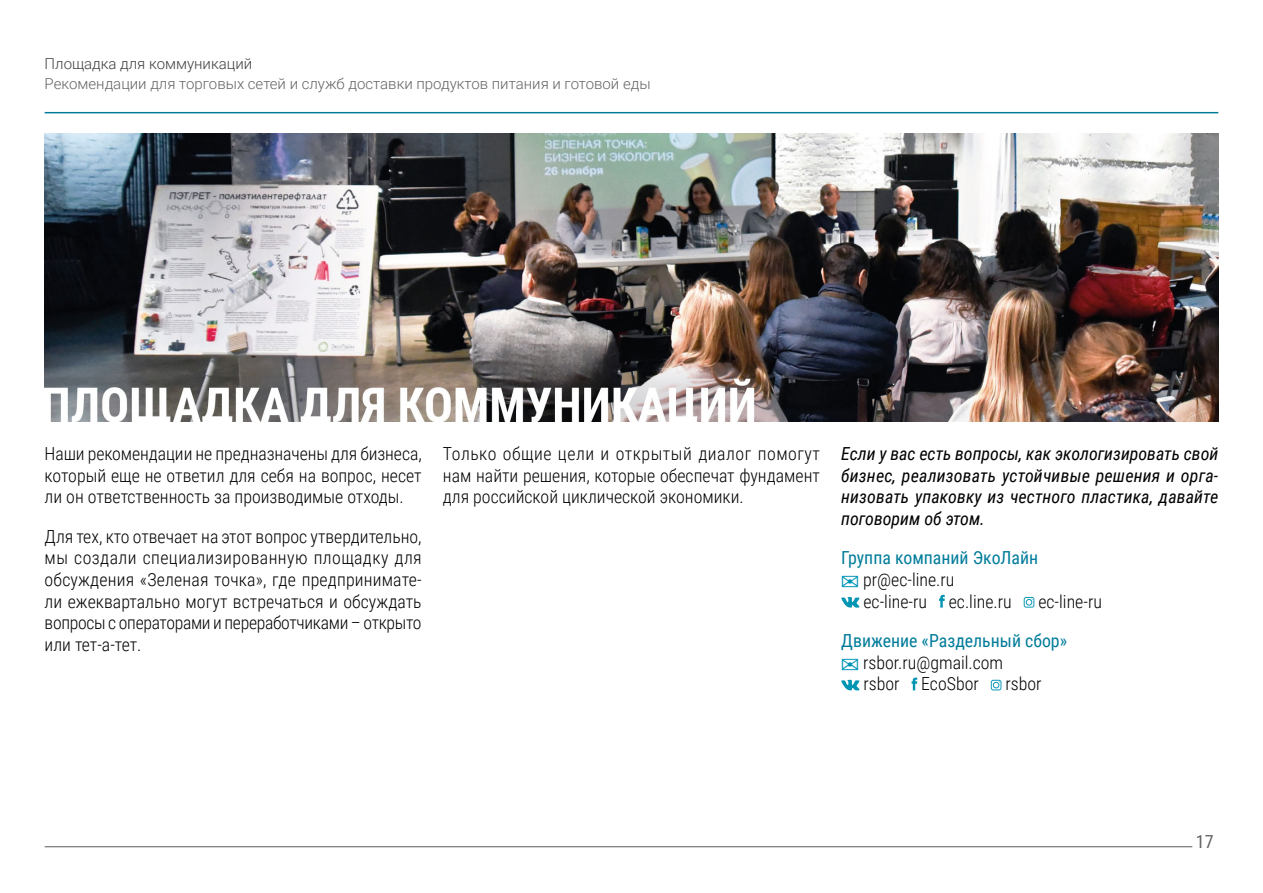
<style>
.page{position:relative;width:1263px;height:893px;background:#fff}
.page>*{position:absolute;margin:0;border:0;box-sizing:border-box;transform-origin:0 0}
.t1{font:300 18px/21.6px "Roboto Condensed";color:#000;text-align:justify}
.t2{font:italic 18px/21.6px "Roboto Condensed";letter-spacing:.005em;color:#000;text-align:justify}
.t3{font:18px/21.6px "Roboto Condensed";color:#007c9a}
.t4{font:18px "Roboto Condensed";color:#636466}
.t5{font:300 15px "Roboto";color:#636466}
.t6{font:300 15px "Roboto";color:#414042}
.s1{font-family:"Menlo";font-size:30px;color:#0094b7}
.s2{font-weight:300;color:#000}
.s3{font-family:"Menlo";font-weight:400;font-size:30px;color:#0094b7}
</style>
<div class="page">
<hr style="left:45px;top:112px;width:1173px;height:1px;background:#007c9a">
<hr style="left:45px;top:846px;width:1147px;height:1px;background:#636466">
<svg style="left:841px;top:597px;width:19px;height:11px"></svg>
<svg style="left:939px;top:595px;width:6px;height:13px"></svg>
<svg style="left:1024px;top:597px;width:10px;height:11px"></svg>
<svg style="left:841px;top:680px;width:19px;height:10px"></svg>
<svg style="left:911px;top:678px;width:6px;height:12px"></svg>
<svg style="left:991px;top:680px;width:10px;height:10px"></svg>
<img style="left:45px;top:134px;width:1174px;height:288px">
<p class="t6" style="left:45px;top:54px;width:209px">Площадка для коммуникаций</p>
<p class="t5" style="left:45px;top:73px;width:607px">Рекомендации для торговых сетей и служб доставки продуктов питания и готовой еды</p>
<p class="t1" style="left:45px;top:442px;width:379px">Наши рекомендации не предназначены для бизнеса, который еще не ответил для себя на вопрос, несет ли он ответственность за производимые отходы.</p>
<p class="t1" style="left:45px;top:525px;width:379px">Для тех, кто отвечает на этот вопрос утвердительно, мы создали специализированную площадку для обсуждения «Зеленая точка», где предпринимате&shy;ли ежеквартально могут встречаться и обсуждать вопросы с операторами и переработчиками – открыто или тет-а-тет.</p>
<p class="t1" style="left:443px;top:442px;width:379px">Только общие цели и открытый диалог помогут нам найти решения, которые обеспечат фундамент для российской циклической экономики.</p>
<p class="t2" style="left:841px;top:442px;width:379px">Если у вас есть вопросы, как экологизировать свой бизнес, реализовать устойчивые решения и орга&shy;низовать упаковку из честного пластика, давайте поговорим об этом.</p>
<p class="t3" style="left:841px;top:546px;width:198px">Группа компаний ЭкоЛайн <span class="s1">✉</span> <span class="s2">pr@ec-line.ru</span></p>
<p class="t1" style="left:863px;top:590px;width:150px">ec-line-ru ec.line.ru</p>
<p class="t1" style="left:1038px;top:590px;width:65px">ec-line-ru</p>
<p class="t3" style="left:841px;top:629px;width:227px">Движение «Раздельный сбор»</p>
<p class="t1" style="left:841px;top:651px;width:163px"><span class="s3">✉</span> rsbor.ru@gmail.com</p>
<p class="t1" style="left:863px;top:672px;width:117px">rsbor EcoSbor</p>
<p class="t1" style="left:1005px;top:672px;width:38px">rsbor</p>
<p class="t4" style="left:1196px;top:829px;width:19px">17</p>
</div>
